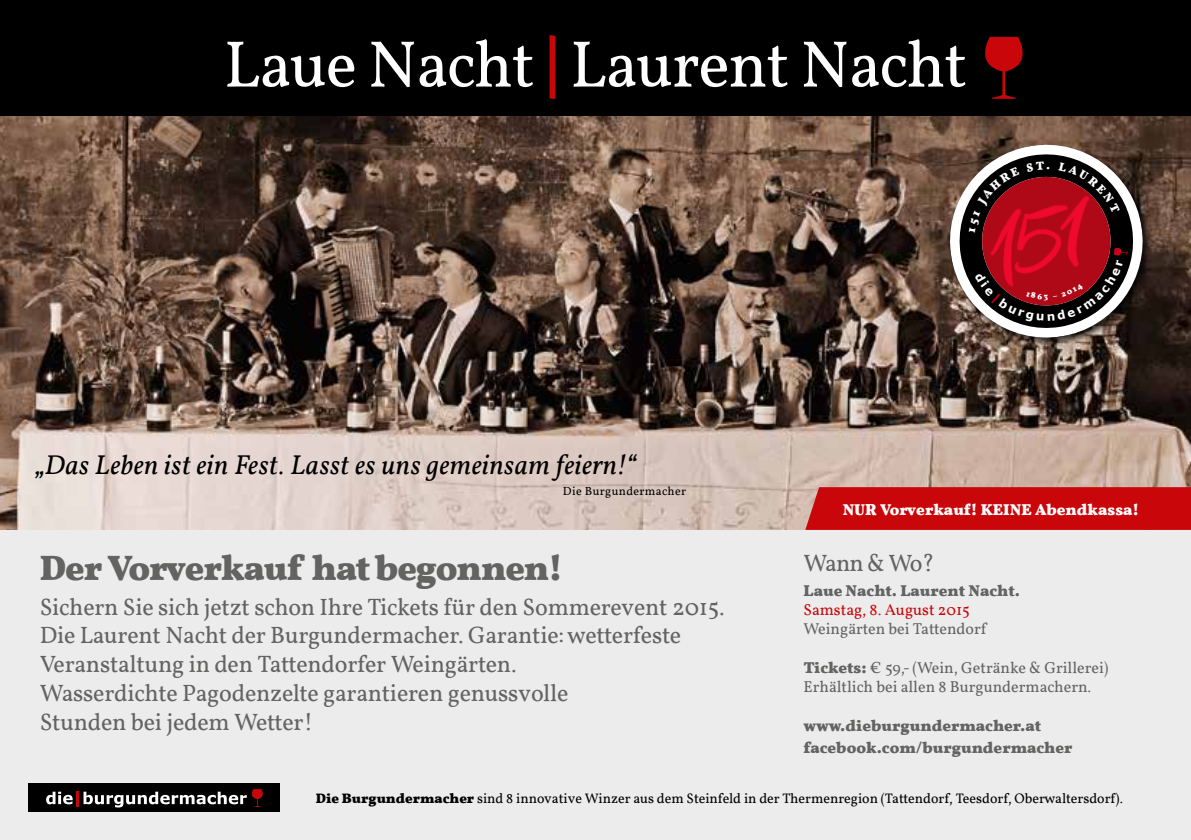
<style>
.page{position:relative;width:1191px;height:840px;background:#fff}
.page>*{position:absolute;margin:0;border:0;box-sizing:border-box;transform-origin:0 0}
.t1{font:66px "Vollkorn";letter-spacing:-.02em;color:#fff}
.t2{font:700 36px "Vollkorn";letter-spacing:-.03em;color:#636362}
.t3{font:italic 27.8px "Vollkorn";letter-spacing:.015em;color:#000}
.t4{font:24px/28.8px "Vollkorn";letter-spacing:-.01em;color:#636362}
.t5{font:16px/19.2px "Vollkorn";color:#636362}
.t6{font:700 16px/22px "Vollkorn";color:#636362}
.t7{font:700 16px "Vollkorn";color:#fff}
.t8{font:16px "Vollkorn";color:#c9070a}
.t9{font:14px "Vollkorn";color:#000}
.t10{font:12px "Vollkorn";letter-spacing:.03em;color:#000}
.s1{font-weight:700;color:#c9070a}
.s2{font-weight:700}
</style>
<div class="page">
<div style="left:0;top:0;width:1191px;height:120px;background:#000"></div>
<div style="left:0;top:142px;width:1191px;height:697px;background:#ececed"></div>
<img style="left:0;top:116px;width:1191px;height:413px">
<div style="left:805px;top:487px;width:386px;height:42px;background:#c9070a"></div>
<svg style="left:985px;top:37px;width:38px;height:62px"></svg>
<div style="left:948px;top:143px;width:204px;height:204px;background:#000;opacity:.75"></div>
<svg style="left:943px;top:138px;width:206px;height:206px;background:#574235"></svg>
<img style="left:947px;top:142px;width:198px;height:198px">
<div style="left:28px;top:783px;width:252px;height:28px;background:#000"></div>
<svg style="left:46px;top:789px;width:217px;height:18px"></svg>
<svg style="left:953px;top:148px;width:186px;height:186px;background:#793338"></svg>
<h1 class="t1" style="left:224px;top:25px;width:745px">Laue Nacht <span class="s1">|</span> Laurent Nacht</h1>
<p class="t3" style="left:35px;top:447px;width:603px">„Das Leben ist ein Fest. Lasst es uns gemeinsam feiern!“</p>
<p class="t10" style="left:563px;top:484px;width:125px">Die Burgundermacher</p>
<h2 class="t2" style="left:40px;top:545px;width:525px">Der Vorverkauf hat begonnen!</h2>
<p class="t4" style="left:40px;top:592px;width:687px">Sichern Sie sich jetzt schon Ihre Tickets für den Sommerevent 2015.<br>Die Laurent Nacht der Burgundermacher. Garantie: wetterfeste Veranstaltung in den Tattendorfer Weingärten.<br>Wasserdichte Pagodenzelte garantieren genussvolle<br>Stunden bei jedem Wetter!</p>
<p class="t7" style="left:842px;top:500px;width:298px">NUR Vorverkauf! KEINE Abendkassa!</p>
<p class="t4" style="left:803px;top:548px;width:133px">Wann &amp; Wo?</p>
<p class="t6" style="left:803px;top:579px;width:218px">Laue Nacht. Laurent Nacht.</p>
<p class="t8" style="left:803px;top:600px;width:168px">Samstag, 8. August 2015</p>
<p class="t5" style="left:803px;top:619px;width:184px">Weingärten bei Tattendorf</p>
<p class="t5" style="left:803px;top:657px;width:307px"><span class="s2">Tickets:</span> € 59,- (Wein, Getränke &amp; Grillerei)<br>Erhältlich bei allen 8 Burgundermachern.</p>
<p class="t6" style="left:803px;top:713px;width:271px">www.dieburgundermacher.at facebook.com/burgundermacher</p>
<p class="t9" style="left:316px;top:789px;width:809px"><span class="s2">Die Burgundermacher</span> sind 8 innovative Winzer aus dem Steinfeld in der Thermenregion (Tattendorf, Teesdorf, Oberwaltersdorf).</p>
</div>
